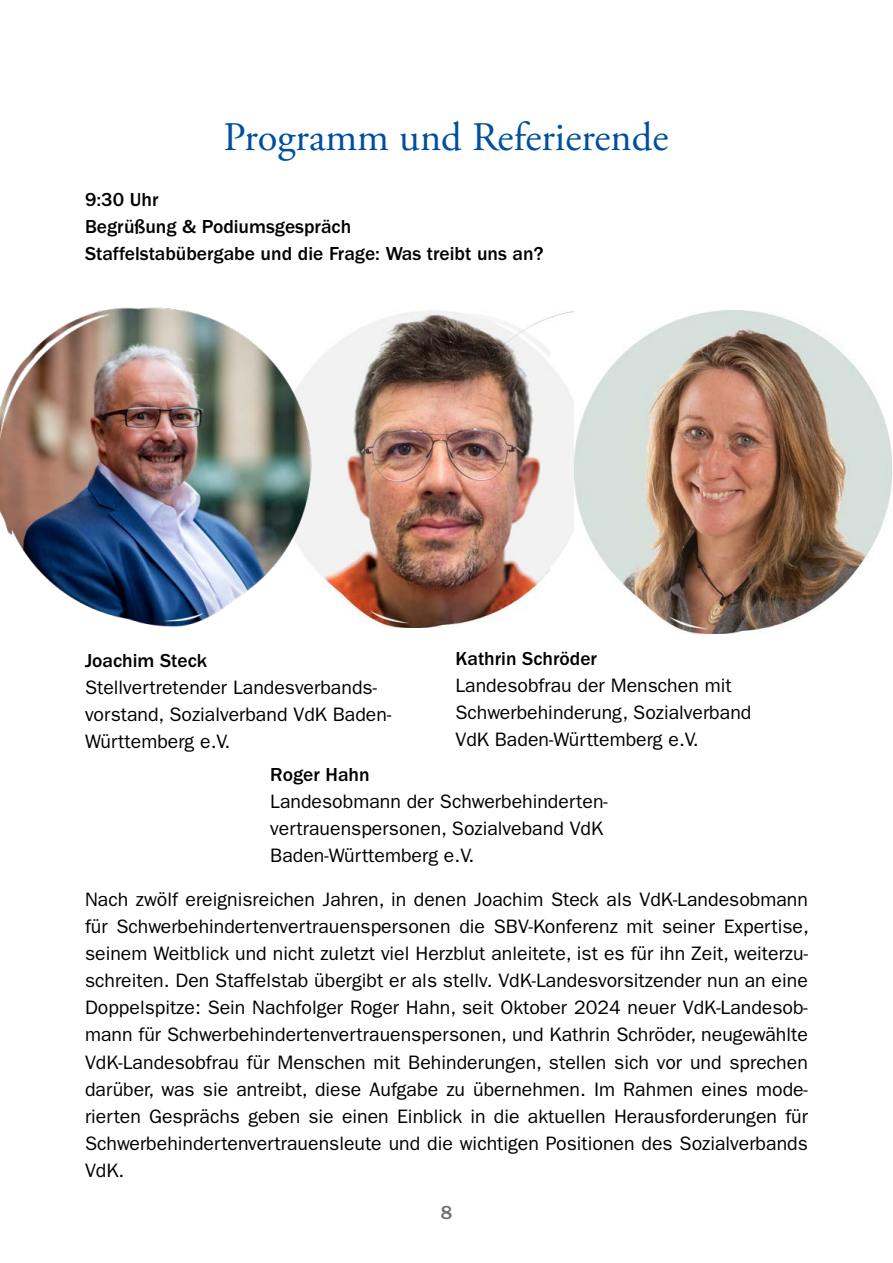
<style>
.page{position:relative;width:893px;height:1263px;background:#fff}
.page>*{position:absolute;margin:0;border:0;box-sizing:border-box;transform-origin:0 0}
.t1{font:40.5px "Adobe Garamond Pro";color:#004f9f}
.t2{font:19.5px/27px "ITC Franklin Gothic Std";color:#000}
.t3{font:500 19.5px/27px "ITC Franklin Gothic Std";color:#000}
.t4{font:500 19.5px "ITC Franklin Gothic Std";color:#706f6f}
</style>
<div class="page">
<img style="left:315px;top:310px;width:260px;height:318px">
<img style="left:0;top:307px;width:315px;height:320px">
<img style="left:575px;top:310px;width:318px;height:324px">
<h1 class="t1" style="left:224px;top:112px;width:446px">Programm und Referierende</h1>
<p class="t3" style="left:85px;top:186px;width:460px">9:30 Uhr<br>Begrüßung &amp; Podiumsgespräch<br>Staffelstabübergabe und die Frage: Was treibt uns an?</p>
<p class="t3" style="left:85px;top:647px;width:124px">Joachim Steck</p>
<p class="t2" style="left:85px;top:673px;width:308px">Stellvertretender Landesverbands&shy;vorstand, Sozialverband VdK Baden-<br>Württemberg e.V.</p>
<p class="t3" style="left:455px;top:645px;width:143px">Kathrin Schröder</p>
<p class="t2" style="left:455px;top:672px;width:297px">Landesobfrau der Menschen mit<br>Schwerbehinderung, Sozialverband<br>VdK Baden-Württemberg e.V.</p>
<p class="t3" style="left:270px;top:761px;width:101px">Roger Hahn</p>
<p class="t2" style="left:270px;top:788px;width:339px">Landesobmann der Schwerbehinderten&shy;vertrauenspersonen, Sozialveband VdK<br>Baden-Württemberg e.V.</p>
<p class="t2" style="left:85px;top:886px;width:725px;text-align:justify">Nach zwölf ereignisreichen Jahren, in denen Joachim Steck als VdK-Landesobmann für Schwerbehindertenvertrauenspersonen die SBV-Konferenz mit seiner Expertise, seinem Weitblick und nicht zuletzt viel Herzblut anleitete, ist es für ihn Zeit, weiterzu&shy;schreiten. Den Staffelstab übergibt er als stellv. VdK-Landesvorsitzender nun an eine Doppelspitze: Sein Nachfolger Roger Hahn, seit Oktober 2024 neuer VdK-Landesob&shy;mann für Schwerbehindertenvertrauenspersonen, und Kathrin Schröder, neugewählte VdK-Landesobfrau für Menschen mit Behinderungen, stellen sich vor und sprechen darüber, was sie antreibt, diese Aufgabe zu übernehmen. Im Rahmen eines mode&shy;rierten Gesprächs geben sie einen Einblick in die aktuellen Herausforderungen für Schwerbehindertenvertrauensleute und die wichtigen Positionen des Sozialverbands VdK.</p>
<p class="t4" style="left:441px;top:1201px;width:13px">8</p>
</div>
